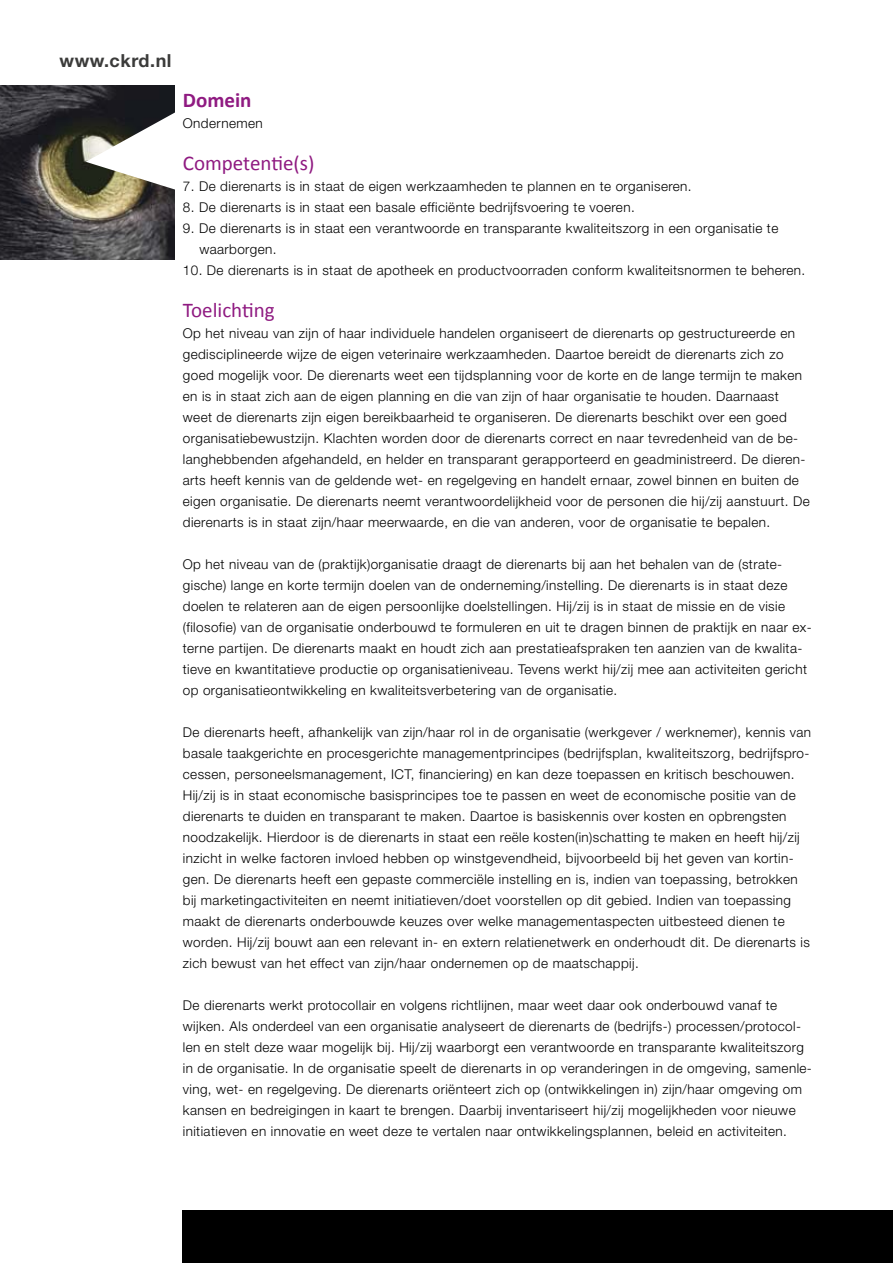
<style>
.page{position:relative;width:893px;height:1263px;background:#fff}
.page>*{position:absolute;margin:0;border:0;box-sizing:border-box;transform-origin:0 0}
.t1{font:21px "Calibri";color:#8f1a81}
.t2{font:700 21px "Calibri";color:#8f1a81}
.t3{font:700 18px "Helvetica Neue LT Std";letter-spacing:.03em;color:#3b3b3a}
.t4{font:300 13.5px/21px "Helvetica Neue LT Std";letter-spacing:.03em;color:#000}
</style>
<div class="page">
<img style="left:0;top:85px;width:174px;height:174px">
<svg style="left:86px;top:111px;width:89px;height:80px"></svg>
<div style="left:182px;top:1210px;width:711px;height:53px;background:#000"></div>
<h2 class="t3" style="left:60px;top:49px;width:114px">www.ckrd.nl</h2>
<h1 class="t2" style="left:183px;top:87px;width:70px">Domein</h1>
<p class="t4" style="left:183px;top:112px;width:81px">Ondernemen</p>
<h1 class="t1" style="left:183px;top:150px;width:133px">Competentie(s)</h1>
<p class="t4" style="left:183px;top:175px;width:510px">7. De dierenarts is in staat de eigen werkzaamheden te plannen en te organiseren.</p>
<p class="t4" style="left:183px;top:196px;width:453px">8. De dierenarts is in staat een basale efficiënte bedrijfsvoering te voeren.</p>
<p class="t4" style="left:199px;top:217px;width:580px;text-indent:-16px">9. De dierenarts is in staat een verantwoorde en transparante kwaliteitszorg in een organisatie te waarborgen.</p>
<p class="t4" style="left:183px;top:259px;width:624px">10. De dierenarts is in staat de apotheek en productvoorraden conform kwaliteitsnormen te beheren.</p>
<h1 class="t1" style="left:183px;top:297px;width:93px">Toelichting</h1>
<p class="t4" style="left:183px;top:322px;width:628px">Op het niveau van zijn of haar individuele handelen organiseert de dierenarts op gestructureerde en gedisciplineerde wijze de eigen veterinaire werkzaamheden. Daartoe bereidt de dierenarts zich zo goed mogelijk voor. De dierenarts weet een tijdsplanning voor de korte en de lange termijn te maken en is in staat zich aan de eigen planning en die van zijn of haar organisatie te houden. Daarnaast weet de dierenarts zijn eigen bereikbaarheid te organiseren. De dierenarts beschikt over een goed organisatiebewustzijn. Klachten worden door de dierenarts correct en naar tevredenheid van de be&shy;langhebbenden afgehandeld, en helder en transparant gerapporteerd en geadministreerd. De dieren&shy;arts heeft kennis van de geldende wet- en regelgeving en handelt ernaar, zowel binnen en buiten de eigen organisatie. De dierenarts neemt verantwoordelijkheid voor de personen die hij/zij aanstuurt. De dierenarts is in staat zijn/haar meerwaarde, en die van anderen, voor de organisatie te bepalen.</p>
<p class="t4" style="left:183px;top:553px;width:630px">Op het niveau van de (praktijk)organisatie draagt de dierenarts bij aan het behalen van de (strate&shy;gische) lange en korte termijn doelen van de onderneming/instelling. De dierenarts is in staat deze doelen te relateren aan de eigen persoonlijke doelstellingen. Hij/zij is in staat de missie en de visie (filosofie) van de organisatie onderbouwd te formuleren en uit te dragen binnen de praktijk en naar ex&shy;terne partijen. De dierenarts maakt en houdt zich aan prestatieafspraken ten aanzien van de kwalita&shy;tieve en kwantitatieve productie op organisatieniveau. Tevens werkt hij/zij mee aan activiteiten gericht op organisatieontwikkeling en kwaliteitsverbetering van de organisatie.</p>
<p class="t4" style="left:183px;top:721px;width:630px">De dierenarts heeft, afhankelijk van zijn/haar rol in de organisatie (werkgever / werknemer), kennis van basale taakgerichte en procesgerichte managementprincipes (bedrijfsplan, kwaliteitszorg, bedrijfspro&shy;cessen, personeelsmanagement, ICT, financiering) en kan deze toepassen en kritisch beschouwen.<br>Hij/zij is in staat economische basisprincipes toe te passen en weet de economische positie van de dierenarts te duiden en transparant te maken. Daartoe is basiskennis over kosten en opbrengsten noodzakelijk. Hierdoor is de dierenarts in staat een reële kosten(in)schatting te maken en heeft hij/zij inzicht in welke factoren invloed hebben op winstgevendheid, bijvoorbeeld bij het geven van kortin&shy;gen. De dierenarts heeft een gepaste commerciële instelling en is, indien van toepassing, betrokken bij marketingactiviteiten en neemt initiatieven/doet voorstellen op dit gebied. Indien van toepassing maakt de dierenarts onderbouwde keuzes over welke managementaspecten uitbesteed dienen te worden. Hij/zij bouwt aan een relevant in- en extern relatienetwerk en onderhoudt dit. De dierenarts is zich bewust van het effect van zijn/haar ondernemen op de maatschappij.</p>
<p class="t4" style="left:183px;top:994px;width:631px">De dierenarts werkt protocollair en volgens richtlijnen, maar weet daar ook onderbouwd vanaf te wijken. Als onderdeel van een organisatie analyseert de dierenarts de (bedrijfs-) processen/protocol&shy;len en stelt deze waar mogelijk bij. Hij/zij waarborgt een verantwoorde en transparante kwaliteitszorg in de organisatie. In de organisatie speelt de dierenarts in op veranderingen in de omgeving, samenle&shy;ving, wet- en regelgeving. De dierenarts oriënteert zich op (ontwikkelingen in) zijn/haar omgeving om kansen en bedreigingen in kaart te brengen. Daarbij inventariseert hij/zij mogelijkheden voor nieuwe initiatieven en innovatie en weet deze te vertalen naar ontwikkelingsplannen, beleid en activiteiten.</p>
</div>
